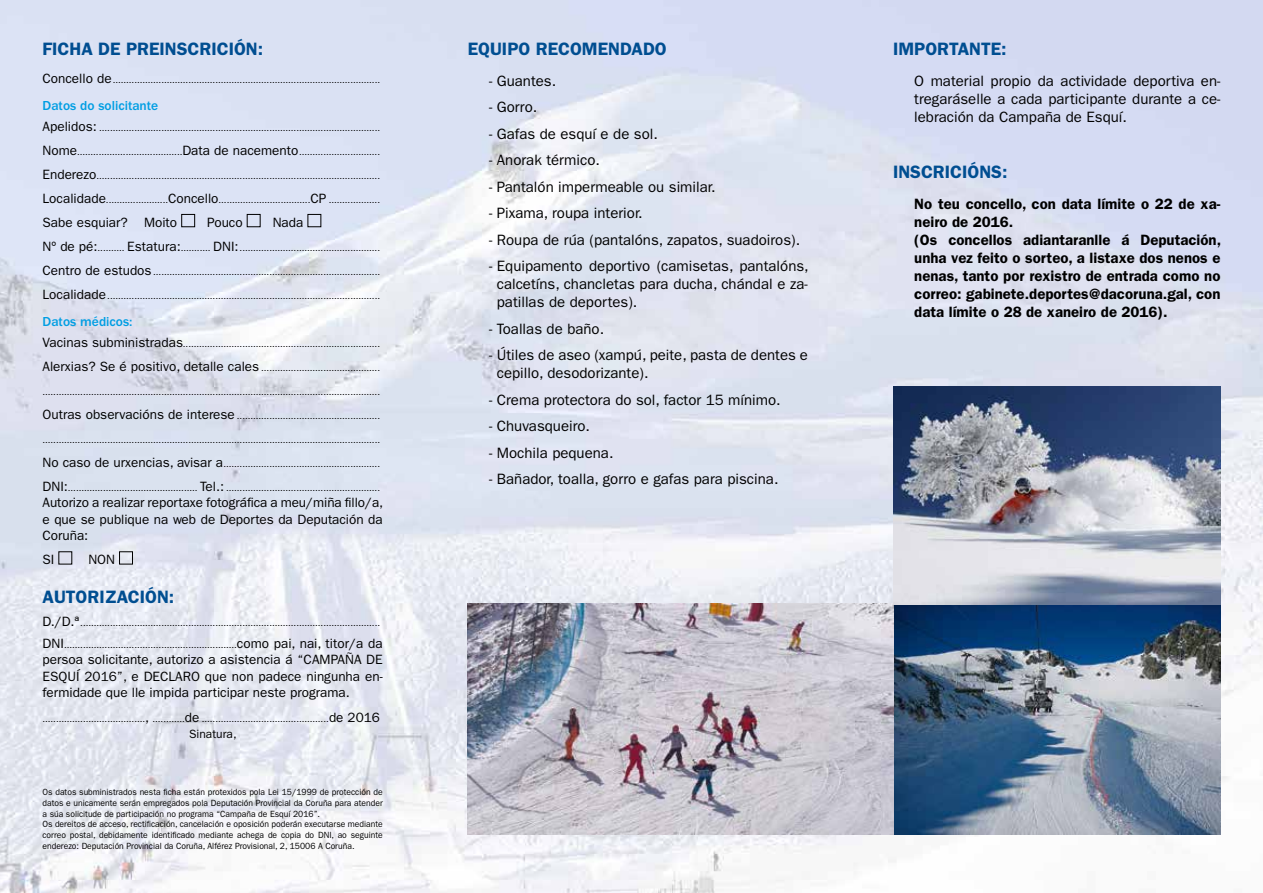
<style>
.page{position:relative;width:1263px;height:893px;background:#fff}
.page>*{position:absolute;margin:0;border:0;box-sizing:border-box;transform-origin:0 0}
.t1{font:600 18px "ITC Franklin Gothic Std";color:#004e91}
.t2{font:15px/18px "ITC Franklin Gothic Std";color:#000;text-align:justify}
.t3{font:600 15px/18px "ITC Franklin Gothic Std";color:#000}
.t4{font:13.5px/16.2px "ITC Franklin Gothic Std";color:#000;text-align:justify}
.t5{font:500 13.5px "ITC Franklin Gothic Std";color:#009ee3}
.t6{font:12px "ITC Franklin Gothic Std";color:#000}
.t7{font:9px "ITC Franklin Gothic Std";color:#000}
.t8{font:9px/10.8px "ITC Franklin Gothic Std";color:#000;scale:.95 1}
.s1{font-size:13.5px}
</style>
<div class="page">
<img style="left:0;top:0;width:1263px;height:893px">
<div style="left:181px;top:214px;width:14px;height:13px;border:1px solid #000"></div>
<div style="left:247px;top:214px;width:14px;height:13px;border:1px solid #000"></div>
<div style="left:307px;top:214px;width:14px;height:13px;border:1px solid #000"></div>
<div style="left:119px;top:551px;width:14px;height:13px;border:1px solid #000"></div>
<img style="left:468px;top:604px;width:752px;height:230px">
<img style="left:893px;top:386px;width:327px;height:219px">
<h1 class="t1" style="left:43px;top:38px;width:222px">FICHA DE PREINSCRICIÓN:</h1>
<p class="t7" style="left:43px;top:75px;width:339px"><span class="s1">Concello de</span>...................................................................................................</p>
<h3 class="t5" style="left:43px;top:98px;width:117px">Datos do solicitante</h3>
<p class="t7" style="left:43px;top:123px;width:339px"><span class="s1">Apelidos:</span> ........................................................................................................</p>
<p class="t7" style="left:43px;top:147px;width:339px"><span class="s1">Nome</span>.......................................<span class="s1">Data de nacemento</span>..............................</p>
<p class="t7" style="left:43px;top:171px;width:339px"><span class="s1">Enderezo</span>.........................................................................................................</p>
<p class="t7" style="left:43px;top:195px;width:339px"><span class="s1">Localidade</span>.......................<span class="s1">Concello</span>..................................<span class="s1">CP</span> ...................</p>
<h3 class="t4" style="left:43px;top:215px;width:136px">Sabe esquiar? Moito</h3>
<h3 class="t4" style="left:207px;top:215px;width:37px">Pouco</h3>
<h3 class="t4" style="left:273px;top:215px;width:32px">Nada</h3>
<p class="t7" style="left:43px;top:243px;width:339px"><span class="s1">Nº de pé:</span>.......... <span class="s1">Estatura:</span>........... <span class="s1">DNI:</span>....................................................</p>
<p class="t7" style="left:43px;top:267px;width:339px"><span class="s1">Centro de estudos</span> ....................................................................................</p>
<p class="t7" style="left:43px;top:291px;width:339px"><span class="s1">Localidade</span>.....................................................................................................</p>
<h3 class="t5" style="left:43px;top:314px;width:91px">Datos médicos:</h3>
<p class="t7" style="left:43px;top:339px;width:339px"><span class="s1">Vacinas subministradas</span>.........................................................................</p>
<p class="t7" style="left:43px;top:363px;width:339px"><span class="s1">Alerxias? Se é positivo, detalle cales</span> ............................................</p>
<p class="t7" style="left:43px;top:387px;width:339px">.............................................................................................................................</p>
<p class="t7" style="left:43px;top:411px;width:339px"><span class="s1">Outras observacións de interese</span> .....................................................</p>
<p class="t7" style="left:43px;top:435px;width:339px">.............................................................................................................................</p>
<p class="t7" style="left:43px;top:459px;width:339px"><span class="s1">No caso de urxencias, avisar a</span>..........................................................</p>
<p class="t7" style="left:43px;top:483px;width:339px"><span class="s1">DNI:</span>................................................ <span class="s1">Tel.:</span> .........................................................</p>
<h3 class="t4" style="left:43px;top:495px;width:342px">Autorizo a realizar reportaxe fotográfica a meu/miña fillo/a, e que se publique na web de Deportes da Deputación da Coruña:</h3>
<h3 class="t4" style="left:43px;top:552px;width:13px">SI</h3>
<h3 class="t4" style="left:88px;top:552px;width:28px">NON</h3>
<h1 class="t1" style="left:43px;top:586px;width:133px">AUTORIZACIÓN:</h1>
<p class="t7" style="left:43px;top:617px;width:339px"><span class="s1">D./D.ª</span>...............................................................................................................</p>
<p class="t7" style="left:43px;top:640px;width:342px"><span class="s1">DNI</span>................................................................<span class="s1">como pai, nai, titor/a da</span></p>
<h3 class="t4" style="left:43px;top:652px;width:342px">persoa solicitante, autorizo a asistencia á “CAMPAÑA DE ESQUÍ 2016”, e DECLARO que non padece ningunha en&shy;fermidade que lle impida participar neste programa.</h3>
<p class="t7" style="left:43px;top:713px;width:339px">......................................<span class="s1">,</span> ............<span class="s1">de</span> ...............................................<span class="s1">de 2016</span></p>
<h3 class="t6" style="left:189px;top:727px;width:49px">Sinatura,</h3>
<p class="t8" style="left:43px;top:786px;width:360px">Os datos subministrados nesta ficha están protexidos pola Lei 15/1999 de protección de datos e unicamente serán empregados pola Deputación Provincial da Coruña para atender a súa solicitude de participación no programa “Campaña de Esquí 2016”.<br>Os dereitos de acceso, rectificación, cancelación e oposición poderán executarse mediante correo postal, debidamente identificado mediante achega de copia do DNI, ao seguinte enderezo: Deputación Provincial da Coruña, Alférez Provisional, 2, 15006 A Coruña.</p>
<h1 class="t1" style="left:468px;top:38px;width:201px">EQUIPO RECOMENDADO</h1>
<h2 class="t2" style="left:489px;top:72px;width:69px">- Guantes.</h2>
<h2 class="t2" style="left:489px;top:98px;width:50px">- Gorro.</h2>
<h2 class="t2" style="left:489px;top:125px;width:170px">- Gafas de esquí e de sol.</h2>
<h2 class="t2" style="left:489px;top:151px;width:112px">- Anorak térmico.</h2>
<h2 class="t2" style="left:489px;top:178px;width:228px">- Pantalón impermeable ou similar.</h2>
<h2 class="t2" style="left:489px;top:204px;width:155px">- Pixama, roupa interior.</h2>
<h2 class="t2" style="left:489px;top:231px;width:313px">- Roupa de rúa (pantalóns, zapatos, suadoiros).</h2>
<h2 class="t2" style="left:497px;top:257px;width:313px;text-indent:-8px">- Equipamento deportivo (camisetas, pantalóns, calcetíns, chancletas para ducha, chándal e za&shy;patillas de deportes).</h2>
<h2 class="t2" style="left:489px;top:320px;width:117px">- Toallas de baño.</h2>
<h2 class="t2" style="left:497px;top:346px;width:313px;text-indent:-8px">- Útiles de aseo (xampú, peite, pasta de dentes e cepillo, desodorizante).</h2>
<h2 class="t2" style="left:489px;top:391px;width:293px">- Crema protectora do sol, factor 15 mínimo.</h2>
<h2 class="t2" style="left:489px;top:417px;width:103px">- Chuvasqueiro.</h2>
<h2 class="t2" style="left:489px;top:444px;width:126px">- Mochila pequena.</h2>
<h2 class="t2" style="left:489px;top:470px;width:291px">- Bañador, toalla, gorro e gafas para piscina.</h2>
<h1 class="t1" style="left:893px;top:38px;width:115px">IMPORTANTE:</h1>
<h2 class="t2" style="left:914px;top:72px;width:308px">O material propio da actividade deportiva en&shy;tregaráselle a cada participante durante a ce&shy;lebración da Campaña de Esquí.</h2>
<h1 class="t1" style="left:893px;top:161px;width:116px">INSCRICIÓNS:</h1>
<p class="t3" style="left:914px;top:195px;width:308px">No teu concello, con data límite o 22 de xa&shy;neiro de 2016.<br>(Os concellos adiantaranlle á Deputación, unha vez feito o sorteo, a listaxe dos nenos e nenas, tanto por rexistro de entrada como no correo: gabinete.deportes@dacoruna.gal, con data límite o 28 de xaneiro de 2016).</p>
</div>
